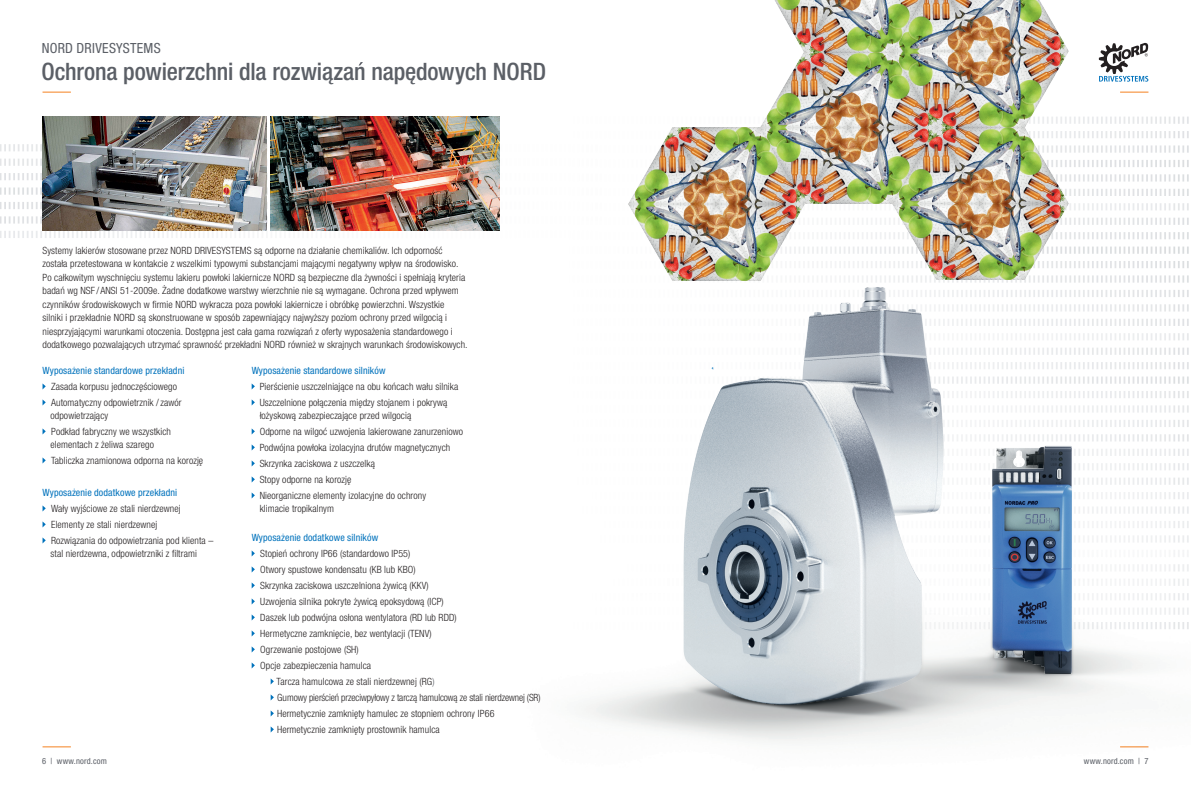
<style>
.page{position:relative;width:1191px;height:792px;background:#fff}
.page>*{position:absolute;margin:0;border:0;box-sizing:border-box;transform-origin:0 0}
.t1{font:500 condensed 24px "Helvetica Neue LT Std";letter-spacing:-.01em;color:#5b5f66}
.t2{font:condensed 14px "Helvetica Neue LT Std";letter-spacing:.02em;color:#5b5f66}
.t3{font:300 condensed 10px/13.5px "Helvetica Neue LT Pro";letter-spacing:.01em;color:#231f20}
.Copy{font:condensed 10px "Helvetica Neue LT Std";letter-spacing:.01em;color:#0072bc}
.t4{font:300 condensed 10px "Helvetica Neue LT Pro";letter-spacing:-.01em;color:#231f20}
.t5{font:500 condensed 10px "Helvetica Neue LT Std";color:#0072bc}
.t6{font:condensed 8.5px "Helvetica Neue LT Std";letter-spacing:.02em;color:#5b5f66}
.s1{color:#5b5f66}
</style>
<div class="page">
<svg style="left:43px;top:746px;width:28px;height:1px"></svg>
<svg style="left:43px;top:92px;width:28px;height:1px"></svg>
<svg style="left:1120px;top:92px;width:28px;height:1px"></svg>
<svg style="left:1098px;top:43px;width:50px;height:39px"></svg>
<svg style="left:266px;top:173px;width:2px;height:7px"></svg>
<svg style="left:266px;top:187px;width:2px;height:8px"></svg>
<svg style="left:266px;top:202px;width:2px;height:7px"></svg>
<svg style="left:266px;top:216px;width:2px;height:8px"></svg>
<img style="left:43px;top:117px;width:223px;height:114px">
<img style="left:270px;top:117px;width:230px;height:114px">
<svg style="left:358px;top:62px;width:5px;height:4px"></svg>
<svg style="left:1069px;top:117px;width:119px;height:7px"></svg>
<svg style="left:1069px;top:131px;width:119px;height:7px"></svg>
<svg style="left:1069px;top:145px;width:119px;height:8px"></svg>
<svg style="left:1069px;top:160px;width:119px;height:7px"></svg>
<svg style="left:1069px;top:174px;width:119px;height:22px"></svg>
<svg style="left:1068px;top:203px;width:120px;height:7px"></svg>
<svg style="left:849px;top:218px;width:339px;height:5px"></svg>
<img style="left:760px;top:0;width:132px;height:204px">
<img style="left:892px;top:0;width:176px;height:223px">
<img style="left:629px;top:128px;width:175px;height:95px">
<img style="left:473px;top:223px;width:716px;height:525px">
<h2 class="t2" style="left:42px;top:40px;width:120px">NORD DRIVESYSTEMS</h2>
<p class="t1" style="left:41px;top:57px;width:506px">Ochrona powierzchni dla rozwiazan napedowych NORD</p>
<p class="t1" style="left:328px;top:56px;width:7px">˛</p>
<p class="t1" style="left:410px;top:56px;width:7px">˛</p>
<p class="t3" style="left:43px;top:243px;width:417px">Systemy lakierów stosowane przez NORD DRIVESYSTEMS są odporne na działanie chemikaliów. Ich odporność została przetestowana w kontakcie z wszelkimi typowymi substancjami mającymi negatywny wpływ na środowisko.</p>
<p class="t3" style="left:43px;top:270px;width:424px">Po całkowitym wyschnięciu systemu lakieru powłoki lakiernicze NORD są bezpieczne dla żywności i spełniają kryteria</p>
<p class="t3" style="left:43px;top:284px;width:426px">badań wg NSF /ANSI 51-2009e. Żadne dodatkowe warstwy wierzchnie nie są wymagane. Ochrona przed wpływem czynników środowiskowych w firmie NORD wykracza poza powłoki lakiernicze i obróbkę powierzchni. Wszystkie<br>silniki i przekładnie NORD są skonstruowane w sposób zapewniający najwyższy poziom ochrony przed wilgocią i niesprzyjającymi warunkami otoczenia. Dostępna jest cała gama rozwiązań z oferty wyposażenia standardowego i dodatkowego pozwalających utrzymać sprawność przekładni NORD również w skrajnych warunkach środowiskowych.</p>
<p class="Copy" style="left:43px;top:364px;width:143px">Wyposazenie standardowe przekładni</p>
<p class="t3" style="left:51px;top:379px;width:127px">Zasada korpusu jednoczęściowego</p>
<p class="t3" style="left:51px;top:395px;width:132px">Automatyczny odpowietrznik /zawór</p>
<p class="t3" style="left:51px;top:408px;width:59px">odpowietrzający</p>
<p class="t3" style="left:51px;top:424px;width:121px">Podkład fabryczny we wszystkich</p>
<p class="t3" style="left:51px;top:437px;width:105px">elementach z żeliwa szarego</p>
<p class="t3" style="left:51px;top:453px;width:154px">Tabliczka znamionowa odporna na korozję</p>
<p class="Copy" style="left:43px;top:486px;width:136px">Wyposazenie dodatkowe przekładni</p>
<p class="t3" style="left:51px;top:501px;width:131px">Wały wyjściowe ze stali nierdzewnej</p>
<p class="t3" style="left:51px;top:517px;width:108px">Elementy ze stali nierdzewnej</p>
<p class="t3" style="left:51px;top:533px;width:164px">Rozwiązania do odpowietrzania pod klienta –</p>
<p class="t3" style="left:51px;top:546px;width:148px">stal nierdzewna, odpowietrzniki z filtrami</p>
<p class="Copy" style="left:252px;top:364px;width:135px">Wyposazenie standardowe silników</p>
<p class="t3" style="left:260px;top:379px;width:200px">Pierścienie uszczelniające na obu końcach wału silnika</p>
<p class="t3" style="left:260px;top:395px;width:189px">Uszczelnione połączenia między stojanem i pokrywą</p>
<p class="t3" style="left:260px;top:408px;width:153px">łożyskową zabezpieczające przed wilgocią</p>
<p class="t3" style="left:260px;top:424px;width:205px">Odporne na wilgoć uzwojenia lakierowane zanurzeniowo</p>
<p class="t3" style="left:260px;top:440px;width:192px">Podwójna powłoka izolacyjna drutów magnetycznych</p>
<p class="t3" style="left:260px;top:456px;width:117px">Skrzynka zaciskowa z uszczelką</p>
<p class="t3" style="left:260px;top:472px;width:93px">Stopy odporne na korozję</p>
<p class="t3" style="left:260px;top:488px;width:168px">Nieorganiczne elementy izolacyjne do ochrony</p>
<p class="t3" style="left:260px;top:501px;width:76px">klimacie tropikalnym</p>
<p class="Copy" style="left:252px;top:531px;width:128px">Wyposazenie dodatkowe silników</p>
<p class="t3" style="left:260px;top:546px;width:152px">Stopień ochrony IP66 (standardowo IP55)</p>
<p class="t3" style="left:260px;top:562px;width:157px">Otwory spustowe kondensatu (KB lub KBO)</p>
<p class="t3" style="left:260px;top:578px;width:170px">Skrzynka zaciskowa uszczelniona żywicą (KKV)</p>
<p class="t3" style="left:260px;top:594px;width:185px">Uzwojenia silnika pokryte żywicą epoksydową (ICP)</p>
<p class="t3" style="left:260px;top:610px;width:198px">Daszek lub podwójna osłona wentylatora (RD lub RDD)</p>
<p class="t3" style="left:260px;top:626px;width:173px">Hermetyczne zamknięcie, bez wentylacji (TENV)</p>
<p class="t3" style="left:260px;top:642px;width:100px">Ogrzewanie postojowe (SH)</p>
<p class="t3" style="left:260px;top:658px;width:112px">Opcje zabezpieczenia hamulca</p>
<p class="t3" style="left:277px;top:674px;width:159px">Tarcza hamulcowa ze stali nierdzewnej (RG<span class="s1">)</span></p>
<p class="t4" style="left:277px;top:691px;width:265px">Gumowy pierścień przeciwpyłowy z tarczą hamulcową ze stali nierdzewnej (SR)</p>
<p class="t3" style="left:277px;top:706px;width:219px">Hermetycznie zamknięty hamulec ze stopniem ochrony IP66</p>
<p class="t3" style="left:277px;top:722px;width:164px">Hermetycznie zamknięty prostownik hamulca</p>
<p class="t5" style="left:711px;top:357px;width:4px">˛</p>
<p class="t6" style="left:42px;top:756px;width:66px">6 | www.nord.com</p>
<p class="t6" style="left:1083px;top:756px;width:66px">www.nord.com | 7</p>
</div>
